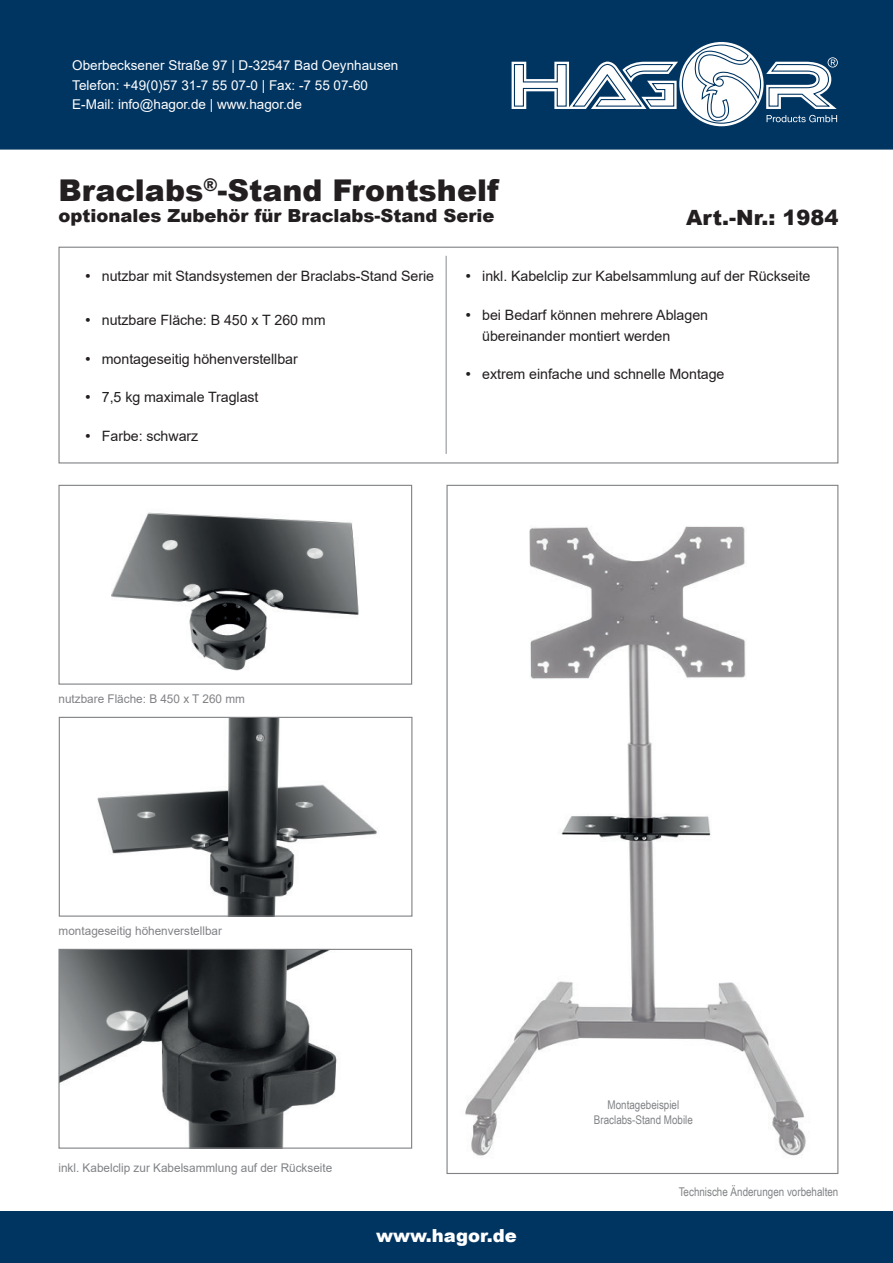
<style>
.page{position:relative;width:893px;height:1263px;background:#fff}
.page>*{position:absolute;margin:0;border:0;box-sizing:border-box;transform-origin:0 0}
.t1{font:900 30px "Arial";color:#231f20}
.t2{font:900 21px "Arial";color:#231f20}
.t3{font:900 18px "Arial";color:#231f20}
.t4{font:900 18px "Arial";color:#fff}
.t5{font:14.25px/21px "Arial";letter-spacing:-.005em;color:#231f20}
.t6{font:13.5px/19.5px "Arial";color:#fff}
.t7{font:12px "Arial";color:#808285}
.t8{font:12px/15px "Arial Narrow";color:#808285;text-align:center}
</style>
<div class="page">
<div style="left:0;top:1212px;width:893px;height:51px;background:#003562"></div>
<div style="left:0;top:0;width:893px;height:150px;background:#003562"></div>
<svg style="left:502px;top:39px;width:357px;height:92px"></svg>
<div style="left:58px;top:247px;width:780px;height:216px;border:1px solid #808285"></div>
<hr style="left:445px;top:256px;width:2px;height:198px;background:#b0b1b5">
<img style="left:465px;top:526px;width:341px;height:630px">
<img style="left:60px;top:951px;width:277px;height:196px">
<div style="left:58px;top:949px;width:354px;height:200px;border:1px solid #808285"></div>
<img style="left:111px;top:512px;width:248px;height:159px">
<div style="left:58px;top:485px;width:354px;height:200px;border:1px solid #808285"></div>
<img style="left:97px;top:719px;width:280px;height:196px">
<div style="left:59px;top:717px;width:353px;height:200px;border:1px solid #808285"></div>
<p class="t6" style="left:72px;top:56px;width:328px">Oberbecksener Straße 97 | D-32547 Bad Oeynhausen<br>Telefon: +49(0)57 31-7 55 07-0 | Fax: -7 55 07-60<br>E-Mail: info@hagor.de | www.hagor.de</p>
<h1 class="t1" style="left:58px;top:168px;width:442px">Braclabs<sup>®</sup>-Stand Frontshelf</h1>
<p class="t3" style="left:58px;top:203px;width:438px">optionales Zubehör für Braclabs-Stand Serie</p>
<h2 class="t2" style="left:686px;top:203px;width:154px">Art.-Nr.: 1984</h2>
<p class="t5" style="left:102px;top:266px;width:334px">nutzbar mit Standsystemen der Braclabs-Stand Serie</p>
<p class="t5" style="left:102px;top:310px;width:225px">nutzbare Fläche: B 450 x T 260 mm</p>
<p class="t5" style="left:102px;top:348px;width:197px">montageseitig höhenverstellbar</p>
<p class="t5" style="left:102px;top:387px;width:158px">7,5 kg maximale Traglast</p>
<p class="t5" style="left:102px;top:425px;width:98px">Farbe: schwarz</p>
<p class="t5" style="left:482px;top:266px;width:330px">inkl. Kabelclip zur Kabelsammlung auf der Rückseite</p>
<p class="t5" style="left:482px;top:304px;width:227px">bei Bedarf können mehrere Ablagen übereinander montiert werden</p>
<p class="t5" style="left:482px;top:364px;width:244px">extrem einfache und schnelle Montage</p>
<p class="t7" style="left:58px;top:691px;width:188px">nutzbare Fläche: B 450 x T 260 mm</p>
<p class="t7" style="left:59px;top:923px;width:165px">montageseitig höhenverstellbar</p>
<p class="t7" style="left:58px;top:1159px;width:275px">inkl. Kabelclip zur Kabelsammlung auf der Rückseite</p>
<p class="t8" style="left:594px;top:1097px;width:100px">Montagebeispiel<br>Braclabs-Stand Mobile</p>
<p class="t8" style="left:679px;top:1183px;width:161px">Technische Änderungen vorbehalten</p>
<p class="t4" style="left:376px;top:1222px;width:142px">www.hagor.de</p>
</div>
